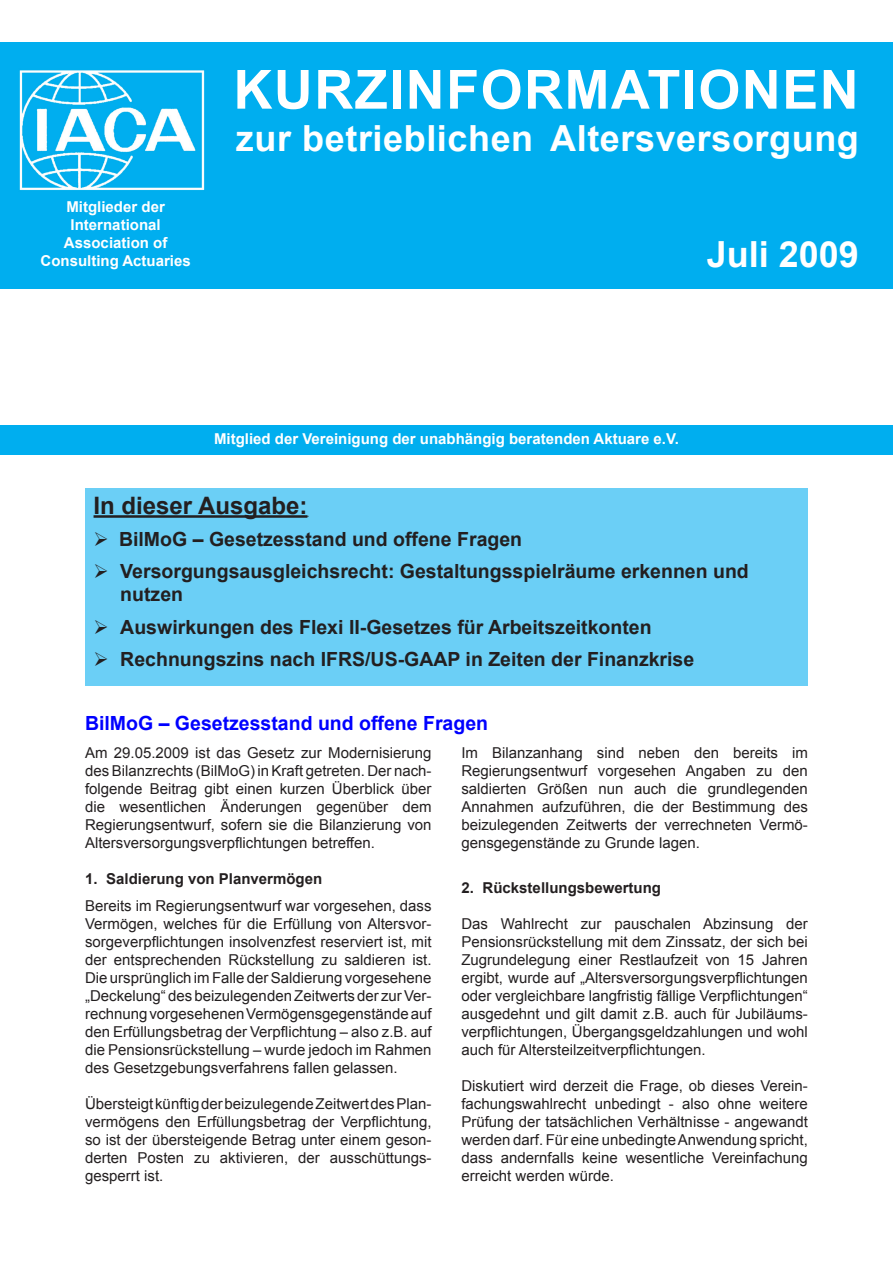
<style>
.page{position:relative;width:893px;height:1263px;background:#fff}
.page>*{position:absolute;margin:0;border:0;box-sizing:border-box;transform-origin:0 0}
.t1{font:700 54px "Arial";letter-spacing:.025em;color:#fff}
.t2{font:700 36px "Arial";letter-spacing:.015em;color:#fff}
.t3{font:700 24px "Arial";color:#231f20}
.t4{font:700 19.5px/23.4px "Arial";color:#231f20}
.t5{font:700 19.5px "Arial";color:#00f}
.t6{font:15px/18px "Arial";color:#231f20;text-align:justify}
.t7{font:700 15px "Arial";color:#fff}
.t8{font:700 15px "Arial";color:#231f20}
</style>
<div class="page">
<div style="left:0;top:43px;width:893px;height:246px;background:#00aeef"></div>
<div style="left:0;top:425px;width:893px;height:30px;background:#00aeef"></div>
<img style="left:19px;top:70px;width:186px;height:120px">
<div style="left:85px;top:488px;width:723px;height:198px;background:#6bcff6"></div>
<hr style="left:94px;top:515px;width:213px;height:3px;background:#231f20">
<p class="t7" style="left:66px;top:199px;width:100px">Mitglieder der</p>
<p class="t7" style="left:71px;top:217px;width:92px">International</p>
<p class="t7" style="left:64px;top:235px;width:105px">Association of</p>
<p class="t7" style="left:41px;top:253px;width:152px">Consulting Actuaries</p>
<p class="t1" style="left:233px;top:59px;width:627px">KURZINFORMATIONEN</p>
<p class="t2" style="left:236px;top:118px;width:624px">zur betrieblichen Altersversorgung</p>
<p class="t2" style="left:707px;top:235px;width:154px">Juli 2009</p>
<p class="t7" style="left:214px;top:430px;width:466px">Mitglied der Vereinigung der unabhängig beratenden Aktuare e.V.</p>
<p class="t3" style="left:94px;top:492px;width:215px">In dieser Ausgabe:</p>
<p class="t4" style="left:94px;top:527px;width:430px">➢ BilMoG – Gesetzesstand und offene Fragen</p>
<p class="t4" style="left:120px;top:559px;width:630px;text-indent:-27px">➢ Versorgungsausgleichsrecht: Gestaltungsspielräume erkennen und nutzen</p>
<p class="t4" style="left:94px;top:615px;width:560px">➢ Auswirkungen des Flexi II-Gesetzes für Arbeitszeitkonten</p>
<p class="t4" style="left:94px;top:647px;width:602px">➢ Rechnungszins nach IFRS/US-GAAP in Zeiten der Finanzkrise</p>
<p class="t5" style="left:85px;top:712px;width:405px">BilMoG – Gesetzesstand und offene Fragen</p>
<p class="t6" style="left:85px;top:744px;width:348px">Am 29.05.2009 ist das Gesetz zur Modernisierung des Bilanzrechts (BilMoG) in Kraft getreten. Der nach&shy;folgende Beitrag gibt einen kurzen Überblick über die wesentlichen Änderungen gegenüber dem Regierungsentwurf, sofern sie die Bilanzierung von Altersversorgungsverpflichtungen betreffen.</p>
<p class="t8" style="left:85px;top:871px;width:239px">1. Saldierung von Planvermögen</p>
<p class="t6" style="left:85px;top:897px;width:348px">Bereits im Regierungsentwurf war vorgesehen, dass Vermögen, welches für die Erfüllung von Altersvor&shy;sorgeverpflichtungen insolvenzfest reserviert ist, mit der entsprechenden Rückstellung zu saldieren ist.<br>Die ursprünglich im Falle der Saldierung vorgesehene „Deckelung“ des beizulegenden Zeitwerts der zur Ver&shy;rechnung vorgesehenen Vermögensgegenstände auf den Erfüllungsbetrag der Verpflichtung – also z.B. auf die Pensionsrückstellung – wurde jedoch im Rahmen des Gesetzgebungsverfahrens fallen gelassen.</p>
<p class="t6" style="left:85px;top:1095px;width:348px">Übersteigt künftig der beizulegende Zeitwert des Plan&shy;vermögens den Erfüllungsbetrag der Verpflichtung, so ist der übersteigende Betrag unter einem geson&shy;derten Posten zu aktivieren, der ausschüttungs&shy;gesperrt ist.</p>
<p class="t6" style="left:461px;top:744px;width:348px">Im Bilanzanhang sind neben den bereits im Regierungsentwurf vorgesehen Angaben zu den saldierten Größen nun auch die grundlegenden Annahmen aufzuführen, die der Bestimmung des beizulegenden Zeitwerts der verrechneten Vermö&shy;gensgegenstände zu Grunde lagen.</p>
<p class="t8" style="left:461px;top:880px;width:201px">2. Rückstellungsbewertung</p>
<p class="t6" style="left:461px;top:915px;width:348px">Das Wahlrecht zur pauschalen Abzinsung der Pensionsrückstellung mit dem Zinssatz, der sich bei Zugrundelegung einer Restlaufzeit von 15 Jahren ergibt, wurde auf „Altersversorgungsverpflichtungen oder vergleichbare langfristig fällige Verpflichtungen“ ausgedehnt und gilt damit z.B. auch für Jubiläums&shy;verpflichtungen, Übergangsgeldzahlungen und wohl auch für Altersteilzeitverpflichtungen.</p>
<p class="t6" style="left:461px;top:1077px;width:348px">Diskutiert wird derzeit die Frage, ob dieses Verein&shy;fachungswahlrecht unbedingt - also ohne weitere Prüfung der tatsächlichen Verhältnisse - angewandt werden darf. Für eine unbedingte Anwendung spricht, dass andernfalls keine wesentliche Vereinfachung erreicht werden würde.</p>
</div>
